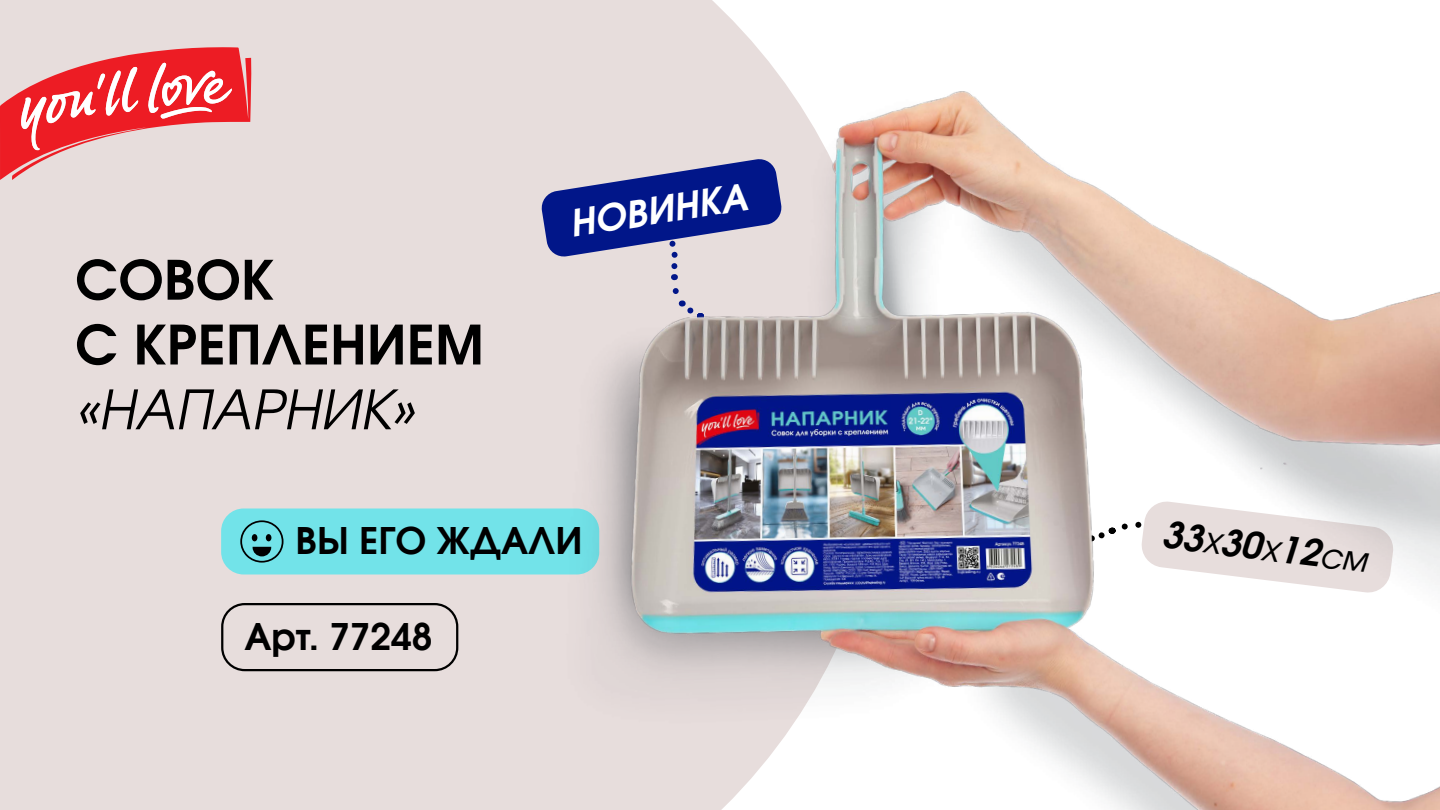
<style>
.page{position:relative;width:1440px;height:810px;background:#fff}
.page>*{position:absolute;margin:0;border:0;box-sizing:border-box;transform-origin:0 0}
.t1{font:700 54px/64.8px "Evolventa";color:#000}
.t2{font:italic 54px "Evolventa";color:#000}
.t3{font:700 36.75px "Evolventa";color:#000}
.t4{font:italic 700 36.75px "Evolventa";color:#000}
.t5{font:italic 700 36.75px "Evolventa";color:#fff}
.s1{font-weight:400}
.s2{font-weight:400;font-size:34.5px}
</style>
<div class="page">
<div style="left:0;top:0;width:770px;height:810px;background:#e7dddc"></div>
<div style="left:221px;top:603px;width:237px;height:68px;border:2px solid #000;border-radius:22px"></div>
<svg style="left:0;top:47px;width:252px;height:133px;background:#eb8588"></svg>
<svg style="left:540px;top:158px;width:10px;height:207px;background:#c6c0d0"></svg>
<div style="left:221px;top:508px;width:378px;height:66px;background:#72e3e9;border-radius:22px"></div>
<svg style="left:240px;top:520px;width:44px;height:43px"></svg>
<img style="left:550px;top:63px;width:890px;height:747px">
<h1 class="t1" style="left:75px;top:247px;width:411px">СОВОК<br>C КРЕПЛЕНИЕМ</h1>
<h1 class="t2" style="left:75px;top:377px;width:341px">«НАПАРНИК»</h1>
<p class="t5" style="left:566px;top:201px;width:181px;rotate:-9deg">НОВИНКА</p>
<p class="t3" style="left:296px;top:518px;width:289px">ВЫ ЕГО ЖДАЛИ</p>
<p class="t4" style="left:1165px;top:511px;width:208px;rotate:7deg">33<span class="s1">х</span>30<span class="s1">х</span>12<span class="s2">см</span></p>
<p class="t3" style="left:244px;top:613px;width:189px">Арт. 77248</p>
</div>
